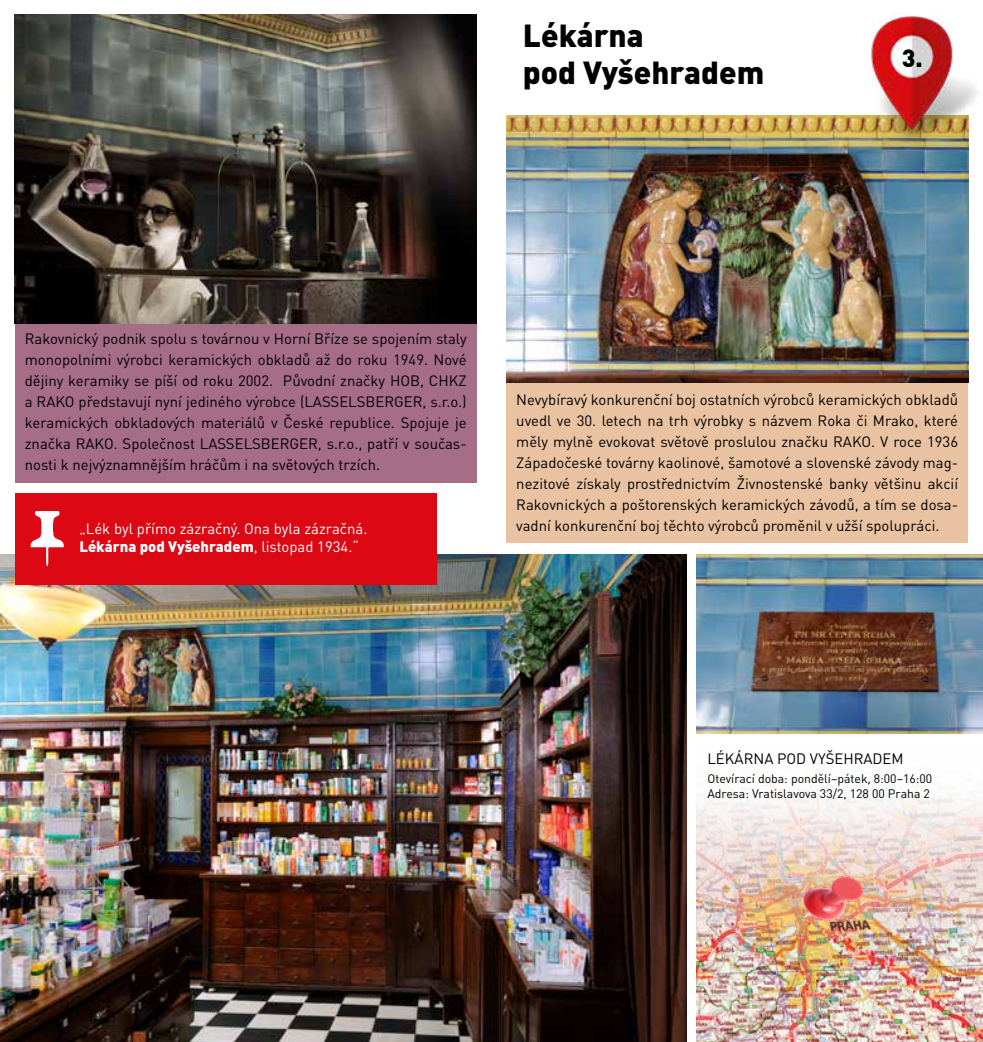
<style>
.page{position:relative;width:983px;height:1042px;background:#fff}
.page>*{position:absolute;margin:0;border:0;box-sizing:border-box;transform-origin:0 0}
.t1{font:900 31.5px/37.8px "DIN Pro";color:#000}
.t2{font:900 24.5px "DIN Pro";color:#000}
.t3{font:14.88px/21px "DIN Pro";color:#000;text-align:justify}
.t4{font:14.88px "DIN Pro";color:#fff}
.t5{font:900 14.88px "DIN Pro";color:#fff}
.t6{font:12.25px/14.7px "DIN Pro";color:#000}
.s1{font-weight:400}
</style>
<div class="page">
<div style="left:506px;top:364px;width:461px;height:178px;background:#e9c2a1"></div>
<div style="left:15px;top:304px;width:461px;height:178px;background:#a66d87"></div>
<img style="left:15px;top:15px;width:461px;height:309px">
<img style="left:506px;top:115px;width:461px;height:267px">
<img style="left:696px;top:554px;width:286px;height:179px">
<img style="left:0;top:554px;width:686px;height:488px">
<img style="left:850px;top:11px;width:127px;height:140px">
<div style="left:15px;top:493px;width:422px;height:91px;background:#dc0814"></div>
<img style="left:30px;top:512px;width:34px;height:54px">
<img style="left:696px;top:792px;width:286px;height:250px">
<h1 class="t1" style="left:523px;top:15px;width:243px">Lékárna<br>pod Vyšehradem</h1>
<h2 class="t2" style="left:901px;top:41px;width:22px">3.</h2>
<p class="t3" style="left:25px;top:327px;width:443px">Rakovnický podnik spolu s továrnou v Horní Bříze se spojením staly monopolními výrobci keramických obkladů až do roku 1949. Nové dějiny keramiky se píší od roku 2002. Původní značky HOB, CHKZ a RAKO představují nyní jediného výrobce (LASSELSBERGER, s.r.o.) keramických obkladových materiálů v České republice. Spojuje je značka RAKO. Společnost LASSELSBERGER, s.r.o., patří v součas&shy;nosti k nejvýznamnějším hráčům i na světových trzích.</p>
<p class="t3" style="left:516px;top:389px;width:443px">Nevybíravý konkurenční boj ostatních výrobců keramických obkladů uvedl ve 30. letech na trh výrobky s názvem Roka či Mrako, které měly mylně evokovat světově proslulou značku RAKO. V roce 1936<br>Západočeské továrny kaolinové, šamotové a slovenské závody mag&shy;nezitové získaly prostřednictvím Živnostenské banky většinu akcií Rakovnických a poštorenských keramických závodů, a tím se dosa-</p>
<p class="t4" style="left:79px;top:519px;width:289px">„Lék byl přímo zázračný. Ona byla zázračná.</p>
<p class="t3" style="left:516px;top:515px;width:424px">vadní konkurenční boj těchto výrobců proměnil v užší spolupráci.</p>
<p class="t5" style="left:79px;top:537px;width:281px">Lékárna pod Vyšehradem<span class="s1">, listopad 1934.“</span></p>
<p class="t3" style="left:707px;top:747px;width:198px">LÉKÁRNA POD VYŠEHRADEM</p>
<p class="t6" style="left:707px;top:771px;width:226px">Otevírací doba: pondělí–pátek, 8:00–16:00<br>Adresa: Vratislavova 33/2, 128 00 Praha 2</p>
</div>
